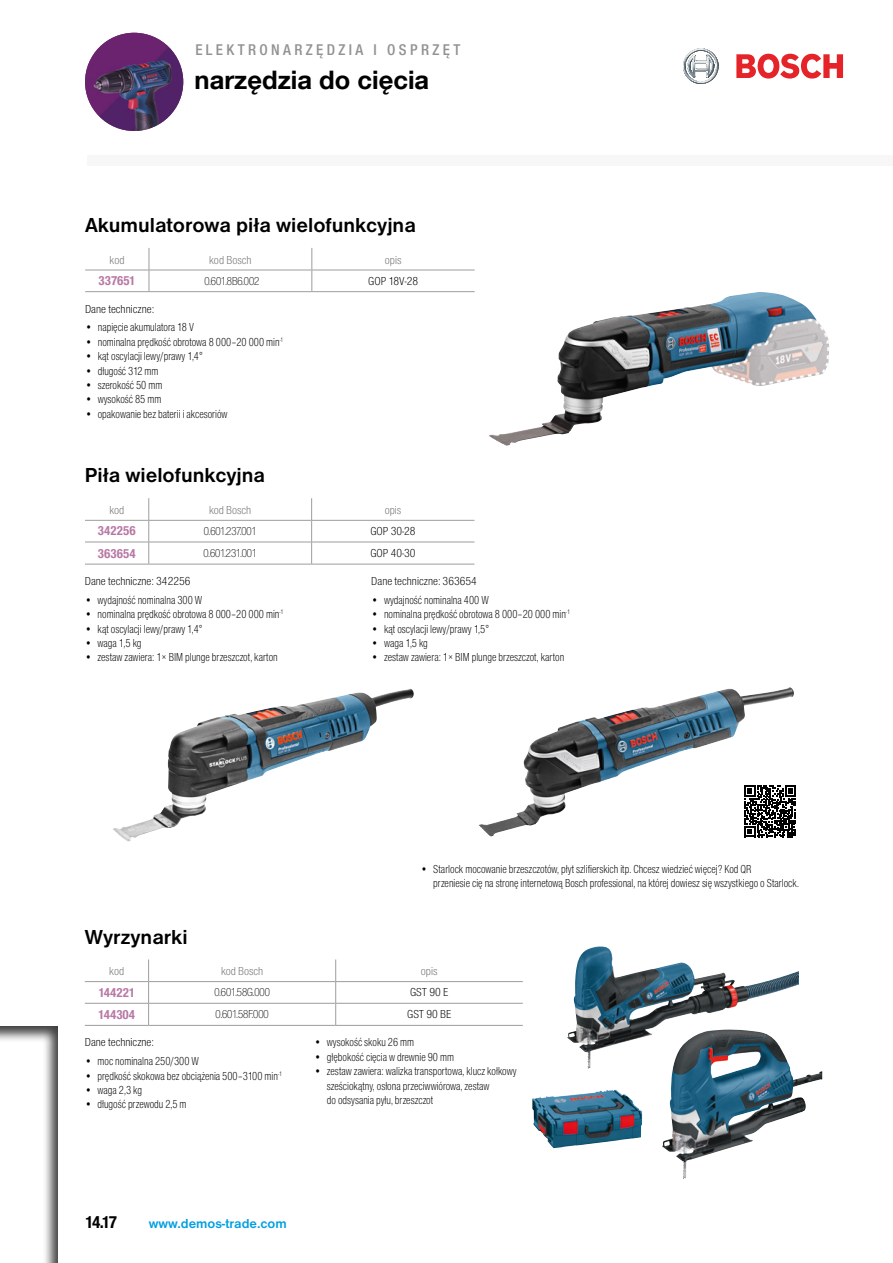
<style>
.page{position:relative;width:893px;height:1263px;background:#fff}
.page>*{position:absolute;margin:0;border:0;box-sizing:border-box;transform-origin:0 0}
.t1{font:700 25.5px "Helvetica Neue LT Com";color:#000}
.t2{font:700 21px "Nimbus Sans DOT";color:#000}
.t3{font:18px "Nimbus Sans Novus DOT Bol Con";color:#000}
.t4{font:500 condensed 15px "Helvetica Neue LT Com";letter-spacing:.225em;color:#929292}
.t5{font:13.5px "Nimbus Sans Novus DOT Bol Con";color:#b878a5}
.t6{font:700 13.5px "Nimbus Sans DOT";color:#009fe3}
.t7{font:12px/14.4px "Nimbus Sans DOT Ligh Cond";color:#000;scale:.9 1}
.t8{font:12px "Nimbus Sans DOT Ligh Cond";color:#000}
.t9{font:12px "Nimbus Sans Novus DOT Lig Con";color:#000}
.t10{font:12px "Nimbus Sans DOT Ligh Cond";color:#706f6f}
</style>
<div class="page">
<img style="left:85px;top:33px;width:98px;height:98px;border-radius:49px">
<svg style="left:683px;top:48px;width:36px;height:36px"></svg>
<svg style="left:736px;top:54px;width:107px;height:25px"></svg>
<div style="left:87px;top:155px;width:806px;height:11px;background:#f7f7f7"></div>
<hr style="left:85px;top:270px;width:64px;height:1px;background:#9d9d9c">
<hr style="left:149px;top:270px;width:163px;height:1px;background:#9d9d9c">
<svg style="left:149px;top:248px;width:1px;height:43px"></svg>
<hr style="left:312px;top:270px;width:163px;height:1px;background:#9d9d9c">
<svg style="left:312px;top:248px;width:1px;height:43px"></svg>
<hr style="left:85px;top:291px;width:64px;height:1px;background:#9d9d9c">
<hr style="left:149px;top:291px;width:163px;height:1px;background:#9d9d9c">
<hr style="left:312px;top:291px;width:163px;height:1px;background:#9d9d9c">
<hr style="left:85px;top:520px;width:64px;height:1px;background:#9d9d9c">
<hr style="left:149px;top:520px;width:163px;height:1px;background:#9d9d9c">
<hr style="left:312px;top:520px;width:162px;height:1px;background:#9d9d9c">
<hr style="left:85px;top:542px;width:64px;height:1px;background:#9d9d9c">
<svg style="left:148px;top:498px;width:1px;height:66px"></svg>
<hr style="left:85px;top:564px;width:64px;height:1px;background:#9d9d9c">
<svg style="left:311px;top:498px;width:1px;height:66px"></svg>
<hr style="left:149px;top:542px;width:163px;height:1px;background:#9d9d9c">
<hr style="left:312px;top:542px;width:162px;height:1px;background:#9d9d9c">
<hr style="left:149px;top:564px;width:163px;height:1px;background:#9d9d9c">
<hr style="left:312px;top:564px;width:162px;height:1px;background:#9d9d9c">
<img style="left:489px;top:293px;width:266px;height:153px">
<img style="left:159px;top:689px;width:249px;height:125px">
<img style="left:479px;top:688px;width:309px;height:148px">
<svg style="left:744px;top:785px;width:52px;height:52px"></svg>
<img style="left:567px;top:949px;width:206px;height:120px">
<img style="left:662px;top:1029px;width:160px;height:150px">
<img style="left:532px;top:1089px;width:110px;height:59px">
<hr style="left:85px;top:981px;width:64px;height:1px;background:#9d9d9c">
<hr style="left:149px;top:981px;width:187px;height:1px;background:#9d9d9c">
<hr style="left:336px;top:981px;width:187px;height:1px;background:#9d9d9c">
<hr style="left:85px;top:1003px;width:64px;height:1px;background:#9d9d9c">
<hr style="left:149px;top:1003px;width:187px;height:1px;background:#9d9d9c">
<svg style="left:148px;top:959px;width:1px;height:66px"></svg>
<hr style="left:336px;top:1003px;width:187px;height:1px;background:#9d9d9c">
<svg style="left:335px;top:959px;width:1px;height:66px"></svg>
<hr style="left:85px;top:1025px;width:64px;height:1px;background:#9d9d9c">
<hr style="left:149px;top:1025px;width:187px;height:1px;background:#9d9d9c">
<hr style="left:336px;top:1025px;width:187px;height:1px;background:#9d9d9c">
<div style="left:0;top:1015px;width:71px;height:248px;background:#000;opacity:.75"></div>
<p class="t4" style="left:195px;top:41px;width:266px">ELEKTRONARZĘDZIA I OSPRZĘT</p>
<h1 class="t1" style="left:195px;top:64px;width:236px">narzędzia do cięcia</h1>
<h2 class="t2" style="left:85px;top:213px;width:332px">Akumulatorowa piła wielofunkcyjna</h2>
<p class="t10" style="left:110px;top:253px;width:16px">kod</p>
<p class="t10" style="left:209px;top:253px;width:44px">kod Bosch</p>
<p class="t10" style="left:385px;top:253px;width:18px">opis</p>
<p class="t5" style="left:99px;top:273px;width:38px">337651</p>
<p class="t9" style="left:204px;top:274px;width:57px">0.601.8B6.002</p>
<p class="t8" style="left:368px;top:274px;width:52px">GOP 18V-28</p>
<p class="t8" style="left:85px;top:302px;width:71px">Dane techniczne:</p>
<p class="t7" style="left:85px;top:320px;width:123px">• napięcie akumulatora 18 V</p>
<p class="t7" style="left:85px;top:335px;width:222px">• nominalna prędkość obrotowa 8 000–20 000 min<sup>-1</sup></p>
<p class="t7" style="left:85px;top:349px;width:132px">• kąt oscylacji lewy/prawy 1,4°</p>
<p class="t7" style="left:85px;top:364px;width:83px">• długość 312 mm</p>
<p class="t7" style="left:85px;top:378px;width:87px">• szerokość 50 mm</p>
<p class="t7" style="left:85px;top:392px;width:86px">• wysokość 85 mm</p>
<p class="t7" style="left:85px;top:407px;width:160px">• opakowanie bez baterii i akcesoriów</p>
<h2 class="t2" style="left:85px;top:464px;width:182px">Piła wielofunkcyjna</h2>
<p class="t10" style="left:109px;top:503px;width:16px">kod</p>
<p class="t10" style="left:209px;top:503px;width:44px">kod Bosch</p>
<p class="t10" style="left:385px;top:503px;width:18px">opis</p>
<p class="t5" style="left:98px;top:523px;width:39px">342256</p>
<p class="t9" style="left:204px;top:525px;width:54px">0.601.237.001</p>
<p class="t8" style="left:370px;top:524px;width:47px">GOP 30-28</p>
<p class="t5" style="left:98px;top:545px;width:39px">363654</p>
<p class="t9" style="left:203px;top:547px;width:55px">0.601.231.001</p>
<p class="t8" style="left:370px;top:546px;width:47px">GOP 40-30</p>
<p class="t8" style="left:85px;top:574px;width:107px">Dane techniczne: 342256</p>
<p class="t7" style="left:85px;top:593px;width:132px">• wydajność nominalna 300 W</p>
<p class="t7" style="left:85px;top:607px;width:222px">• nominalna prędkość obrotowa 8 000–20 000 min<sup>-1</sup></p>
<p class="t7" style="left:85px;top:622px;width:132px">• kąt oscylacji lewy/prawy 1,4°</p>
<p class="t7" style="left:85px;top:636px;width:64px">• waga 1,5 kg</p>
<p class="t7" style="left:85px;top:650px;width:216px">• zestaw zawiera: 1× BIM plunge brzeszczot, karton</p>
<h2 class="t2" style="left:85px;top:925px;width:104px">Wyrzynarki</h2>
<p class="t8" style="left:371px;top:574px;width:107px">Dane techniczne: 363654</p>
<p class="t7" style="left:371px;top:593px;width:132px">• wydajność nominalna 400 W</p>
<p class="t7" style="left:371px;top:607px;width:222px">• nominalna prędkość obrotowa 8 000–20 000 min<sup>-1</sup></p>
<p class="t7" style="left:371px;top:622px;width:132px">• kąt oscylacji lewy/prawy 1,5°</p>
<p class="t7" style="left:371px;top:636px;width:64px">• waga 1,5 kg</p>
<p class="t7" style="left:371px;top:650px;width:216px">• zestaw zawiera: 1× BIM plunge brzeszczot, karton</p>
<p class="t7" style="left:433px;top:861px;width:408px;text-indent:-13px">• Starlock mocowanie brzeszczotów, płyt szlifierskich itp. Chcesz wiedzieć więcej? Kod QR<br>przeniesie cię na stronę internetową Bosch professional, na której dowiesz się wszystkiego o Starlock.</p>
<p class="t10" style="left:109px;top:964px;width:16px">kod</p>
<p class="t10" style="left:221px;top:964px;width:44px">kod Bosch</p>
<p class="t10" style="left:421px;top:964px;width:18px">opis</p>
<p class="t5" style="left:98px;top:984px;width:38px">144221</p>
<p class="t9" style="left:214px;top:986px;width:57px">0.601.58G.000</p>
<p class="t8" style="left:410px;top:985px;width:40px">GST 90 E</p>
<p class="t5" style="left:98px;top:1007px;width:39px">144304</p>
<p class="t9" style="left:216px;top:1008px;width:55px">0.601.58F.000</p>
<p class="t8" style="left:407px;top:1008px;width:46px">GST 90 BE</p>
<p class="t8" style="left:85px;top:1036px;width:71px">Dane techniczne:</p>
<p class="t7" style="left:85px;top:1054px;width:128px">• moc nominalna 250/300 W</p>
<p class="t7" style="left:85px;top:1068px;width:221px">• prędkość skokowa bez obciążenia 500–3100 min<sup>-1</sup></p>
<p class="t7" style="left:85px;top:1083px;width:65px">• waga 2,3 kg</p>
<p class="t7" style="left:85px;top:1097px;width:115px">• długość przewodu 2,5 m</p>
<p class="t7" style="left:314px;top:1035px;width:113px">• wysokość skoku 26 mm</p>
<p class="t7" style="left:314px;top:1050px;width:157px">• głębokość cięcia w drewnie 90 mm</p>
<p class="t7" style="left:327px;top:1064px;width:212px;text-indent:-13px">• zestaw zawiera: walizka transportowa, klucz kołkowy sześciokątny, osłona przeciwwiórowa, zestaw<br>do odsysania pyłu, brzeszczot</p>
<h3 class="t3" style="left:85px;top:1212px;width:34px">14.17</h3>
<p class="t6" style="left:149px;top:1216px;width:140px">www.demos‑trade.com</p>
</div>
